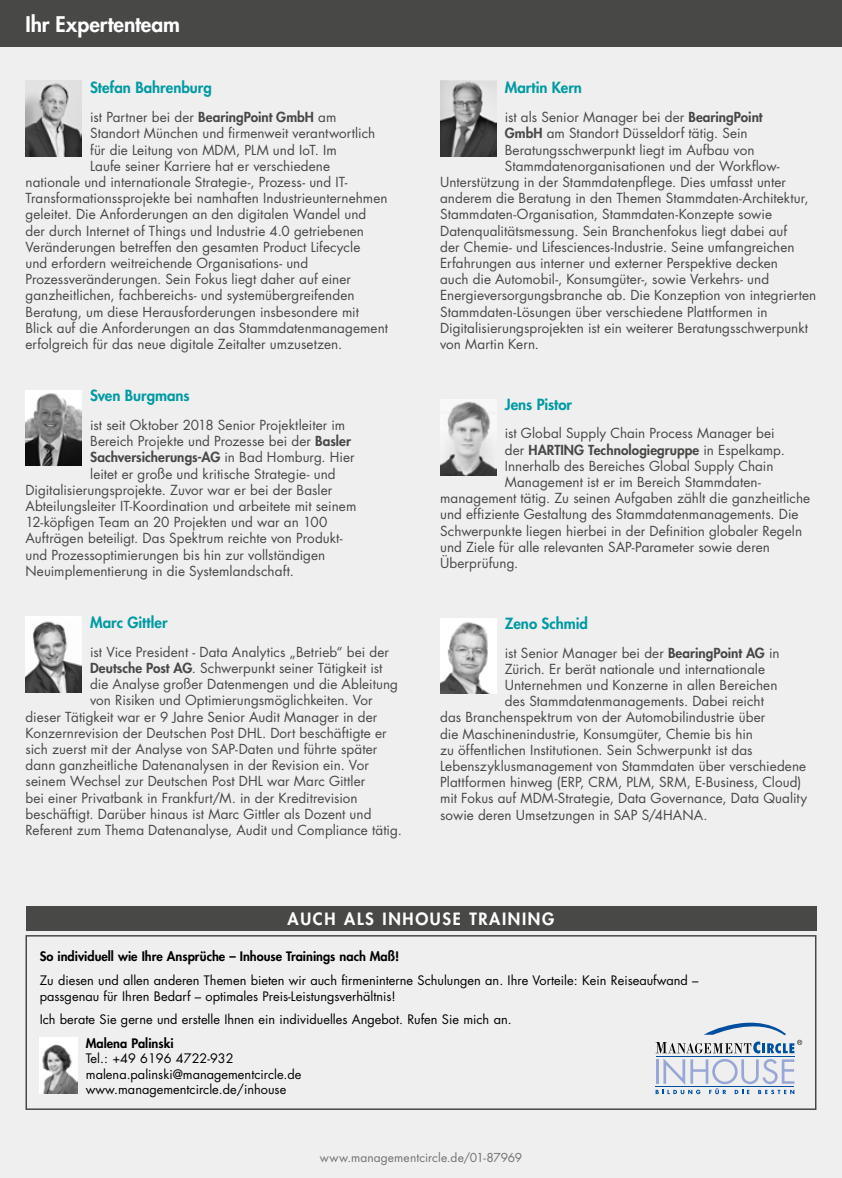
<style>
.page{position:relative;width:842px;height:1178px;background:#efefef}
.page>*{position:absolute;margin:0;border:0;box-sizing:border-box;transform-origin:0 0}
.t1{font:800 21px "Futura Std";color:#fff}
.t2{font:800 16.5px "Futura Std";letter-spacing:.1em;color:#fff}
.t3{font:800 15px "Futura Std";color:#009aa3}
.t4{font:13.5px "Futura Std";letter-spacing:.005em;color:#484847}
.t5{font:800 13.5px "Futura Std";letter-spacing:.005em;color:#484847}
.t6{font:12.75px/15.3px "Futura Std";color:#000}
.t7{font:800 12.75px "Futura Std";color:#000}
.t8{font:12px "Futura Std";letter-spacing:.01em;color:#737373}
.s1{font-weight:800}
.s2{font-weight:400}
</style>
<div class="page">
<div style="left:0;top:0;width:842px;height:47px;background:#484847"></div>
<img style="left:26px;top:81px;width:56px;height:75px">
<img style="left:440px;top:81px;width:56px;height:75px">
<img style="left:440px;top:402px;width:56px;height:73px">
<img style="left:440px;top:618px;width:56px;height:75px">
<img style="left:26px;top:390px;width:56px;height:76px">
<img style="left:26px;top:617px;width:56px;height:75px">
<div style="left:26px;top:935px;width:790px;height:175px;border:2px solid #484847"></div>
<div style="left:26px;top:906px;width:790px;height:24px;background:#484847"></div>
<img style="left:40px;top:1038px;width:37px;height:55px">
<svg style="left:656px;top:1023px;width:146px;height:71px"></svg>
<h1 class="t1" style="left:26px;top:11px;width:156px">Ihr Expertenteam</h1>
<p class="t3" style="left:90px;top:78px;width:123px">Stefan Bahrenburg</p>
<p class="t4" style="left:90px;top:109px;width:248px">ist Partner bei der <span class="s1">BearingPoint GmbH</span> am</p>
<p class="t4" style="left:90px;top:125px;width:287px">Standort München und firmenweit verantwortlich</p>
<p class="t4" style="left:90px;top:141px;width:248px">für die Leitung von MDM, PLM und IoT. Im</p>
<p class="t4" style="left:90px;top:157px;width:241px">Laufe seiner Karriere hat er verschiedene</p>
<p class="t4" style="left:26px;top:173px;width:324px">nationale und internationale Strategie-, Prozess- und IT-</p>
<p class="t4" style="left:26px;top:190px;width:364px">Transformationssprojekte bei namhaften Industrieunternehmen</p>
<p class="t4" style="left:26px;top:206px;width:342px">geleitet. Die Anforderungen an den digitalen Wandel und</p>
<p class="t4" style="left:26px;top:222px;width:340px">der durch Internet of Things und Industrie 4.0 getriebenen</p>
<p class="t4" style="left:26px;top:238px;width:336px">Veränderungen betreffen den gesamten Product Lifecycle</p>
<p class="t4" style="left:26px;top:254px;width:284px">und erfordern weitreichende Organisations- und</p>
<p class="t4" style="left:26px;top:271px;width:327px">Prozessveränderungen. Sein Fokus liegt daher auf einer</p>
<p class="t4" style="left:26px;top:287px;width:331px">ganzheitlichen, fachbereichs- und systemübergreifenden</p>
<p class="t4" style="left:26px;top:303px;width:335px">Beratung, um diese Herausforderungen insbesondere mit</p>
<p class="t4" style="left:26px;top:319px;width:364px">Blick auf die Anforderungen an das Stammdatenmanagement</p>
<p class="t4" style="left:26px;top:335px;width:318px">erfolgreich für das neue digitale Zeitalter umzusetzen.</p>
<p class="t3" style="left:90px;top:386px;width:101px">Sven Burgmans</p>
<p class="t4" style="left:90px;top:416px;width:257px">ist seit Oktober 2018 Senior Projektleiter im</p>
<p class="t4" style="left:90px;top:433px;width:262px">Bereich Projekte und Prozesse bei der <span class="s1">Basler</span></p>
<p class="t5" style="left:90px;top:449px;width:266px">Sachversicherungs-AG <span class="s2">in Bad Homburg. Hier</span></p>
<p class="t4" style="left:90px;top:465px;width:247px">leitet er große und kritische Strategie- und</p>
<p class="t4" style="left:26px;top:481px;width:308px">Digitalisierungsprojekte. Zuvor war er bei der Basler</p>
<p class="t4" style="left:26px;top:497px;width:332px">Abteilungsleiter IT-Koordination und arbeitete mit seinem</p>
<p class="t4" style="left:26px;top:514px;width:303px">12-köpfigen Team an 20 Projekten und war an 100</p>
<p class="t4" style="left:26px;top:530px;width:319px">Aufträgen beteiligt. Das Spektrum reichte von Produkt-</p>
<p class="t4" style="left:26px;top:546px;width:301px">und Prozessoptimierungen bis hin zur vollständigen</p>
<p class="t4" style="left:26px;top:562px;width:270px">Neuimplementierung in die Systemlandschaft.</p>
<p class="t3" style="left:90px;top:613px;width:79px">Marc Gittler</p>
<p class="t4" style="left:90px;top:643px;width:300px">ist Vice President - Data Analytics „Betrieb“ bei der</p>
<p class="t4" style="left:90px;top:659px;width:294px"><span class="s1">Deutsche Post AG</span>. Schwerpunkt seiner Tätigkeit ist</p>
<p class="t4" style="left:90px;top:675px;width:309px">die Analyse großer Datenmengen und die Ableitung</p>
<p class="t4" style="left:90px;top:692px;width:284px">von Risiken und Optimierungsmöglichkeiten. Vor</p>
<p class="t4" style="left:26px;top:708px;width:353px">dieser Tätigkeit war er 9 Jahre Senior Audit Manager in der</p>
<p class="t4" style="left:26px;top:724px;width:363px">Konzernrevision der Deutschen Post DHL. Dort beschäftigte er</p>
<p class="t4" style="left:26px;top:740px;width:353px">sich zuerst mit der Analyse von SAP-Daten und führte später</p>
<p class="t4" style="left:26px;top:756px;width:345px">dann ganzheitliche Datenanalysen in der Revision ein. Vor</p>
<p class="t4" style="left:26px;top:773px;width:341px">seinem Wechsel zur Deutschen Post DHL war Marc Gittler</p>
<p class="t4" style="left:26px;top:789px;width:334px">bei einer Privatbank in Frankfurt/M. in der Kreditrevision</p>
<p class="t4" style="left:26px;top:805px;width:347px">beschäftigt. Darüber hinaus ist Marc Gittler als Dozent und</p>
<p class="t4" style="left:26px;top:821px;width:378px">Referent zum Thema Datenanalyse, Audit und Compliance tätig.</p>
<p class="t3" style="left:505px;top:78px;width:79px">Martin Kern</p>
<p class="t4" style="left:505px;top:109px;width:259px">ist als Senior Manager bei der <span class="s1">BearingPoint</span></p>
<p class="t4" style="left:505px;top:125px;width:244px"><span class="s1">GmbH</span> am Standort Düsseldorf tätig. Sein</p>
<p class="t4" style="left:505px;top:141px;width:251px">Beratungsschwerpunkt liegt im Aufbau von</p>
<p class="t4" style="left:505px;top:157px;width:276px">Stammdatenorganisationen und der Workflow-</p>
<p class="t4" style="left:440px;top:173px;width:347px">Unterstützung in der Stammdatenpflege. Dies umfasst unter</p>
<p class="t4" style="left:440px;top:190px;width:370px">anderem die Beratung in den Themen Stammdaten-Architektur,</p>
<p class="t4" style="left:440px;top:206px;width:333px">Stammdaten-Organisation, Stammdaten-Konzepte sowie</p>
<p class="t4" style="left:440px;top:222px;width:349px">Datenqualitätsmessung. Sein Branchenfokus liegt dabei auf</p>
<p class="t4" style="left:440px;top:238px;width:356px">der Chemie- und Lifesciences-Industrie. Seine umfangreichen</p>
<p class="t4" style="left:440px;top:254px;width:339px">Erfahrungen aus interner und externer Perspektive decken</p>
<p class="t4" style="left:440px;top:271px;width:330px">auch die Automobil-, Konsumgüter-, sowie Verkehrs- und</p>
<p class="t4" style="left:440px;top:287px;width:378px">Energieversorgungsbranche ab. Die Konzeption von integrierten</p>
<p class="t4" style="left:440px;top:303px;width:329px">Stammdaten-Lösungen über verschiedene Plattformen in</p>
<p class="t4" style="left:440px;top:319px;width:369px">Digitalisierungsprojekten ist ein weiterer Beratungsschwerpunkt</p>
<p class="t4" style="left:440px;top:335px;width:100px">von Martin Kern.</p>
<p class="t3" style="left:505px;top:394px;width:69px">Jens Pistor</p>
<p class="t4" style="left:505px;top:425px;width:271px">ist Global Supply Chain Process Manager bei</p>
<p class="t5" style="left:505px;top:441px;width:282px"><span class="s2">der</span> HARTING Technologiegruppe <span class="s2">in Espelkamp.</span></p>
<p class="t4" style="left:505px;top:457px;width:270px">Innerhalb des Bereiches Global Supply Chain</p>
<p class="t4" style="left:505px;top:473px;width:258px">Management ist er im Bereich Stammdaten-</p>
<p class="t4" style="left:440px;top:490px;width:372px">management tätig. Zu seinen Aufgaben zählt die ganzheitliche</p>
<p class="t4" style="left:440px;top:506px;width:360px">und effiziente Gestaltung des Stammdatenmanagements. Die</p>
<p class="t4" style="left:440px;top:522px;width:364px">Schwerpunkte liegen hierbei in der Definition globaler Regeln</p>
<p class="t4" style="left:440px;top:538px;width:331px">und Ziele für alle relevanten SAP-Parameter sowie deren</p>
<p class="t4" style="left:440px;top:554px;width:80px">Überprüfung.</p>
<p class="t3" style="left:505px;top:613px;width:85px">Zeno Schmid</p>
<p class="t4" style="left:505px;top:644px;width:276px">ist Senior Manager bei der <span class="s1">BearingPoint AG</span> in</p>
<p class="t4" style="left:505px;top:660px;width:262px">Zürich. Er berät nationale und internationale</p>
<p class="t4" style="left:505px;top:676px;width:274px">Unternehmen und Konzerne in allen Bereichen</p>
<p class="t4" style="left:505px;top:692px;width:261px">des Stammdatenmanagements. Dabei reicht</p>
<p class="t4" style="left:440px;top:709px;width:327px">das Branchenspektrum von der Automobilindustrie über</p>
<p class="t4" style="left:440px;top:725px;width:314px">die Maschinenindustrie, Konsumgüter, Chemie bis hin</p>
<p class="t4" style="left:440px;top:741px;width:314px">zu öffentlichen Institutionen. Sein Schwerpunkt ist das</p>
<p class="t4" style="left:440px;top:757px;width:368px">Lebenszyklusmanagement von Stammdaten über verschiedene</p>
<p class="t4" style="left:440px;top:773px;width:363px">Plattformen hinweg (ERP, CRM, PLM, SRM, E-Business, Cloud)</p>
<p class="t4" style="left:440px;top:790px;width:368px">mit Fokus auf MDM-Strategie, Data Governance, Data Quality</p>
<p class="t4" style="left:440px;top:806px;width:269px">sowie deren Umsetzungen in SAP S/4HANA.</p>
<p class="t2" style="left:288px;top:908px;width:268px">AUCH ALS INHOUSE TRAINING</p>
<p class="t7" style="left:40px;top:949px;width:361px">So individuell wie Ihre Ansprüche – Inhouse Trainings nach Maß!</p>
<p class="t6" style="left:40px;top:973px;width:660px">Zu diesen und allen anderen Themen bieten wir auch firmeninterne Schulungen an. Ihre Vorteile: Kein Reiseaufwand – passgenau für Ihren Bedarf – optimales Preis-Leistungsverhältnis!</p>
<p class="t6" style="left:40px;top:1012px;width:473px">Ich berate Sie gerne und erstelle Ihnen ein individuelles Angebot. Rufen Sie mich an.</p>
<p class="t7" style="left:86px;top:1035px;width:89px">Malena Palinski</p>
<p class="t6" style="left:86px;top:1051px;width:217px">Tel.: +49 6196 4722-932 malena.palinski@managementcircle.de www.managementcircle.de/inhouse</p>
<p class="t8" style="left:320px;top:1149px;width:204px">www.managementcircle.de/01-87969</p>
</div>
